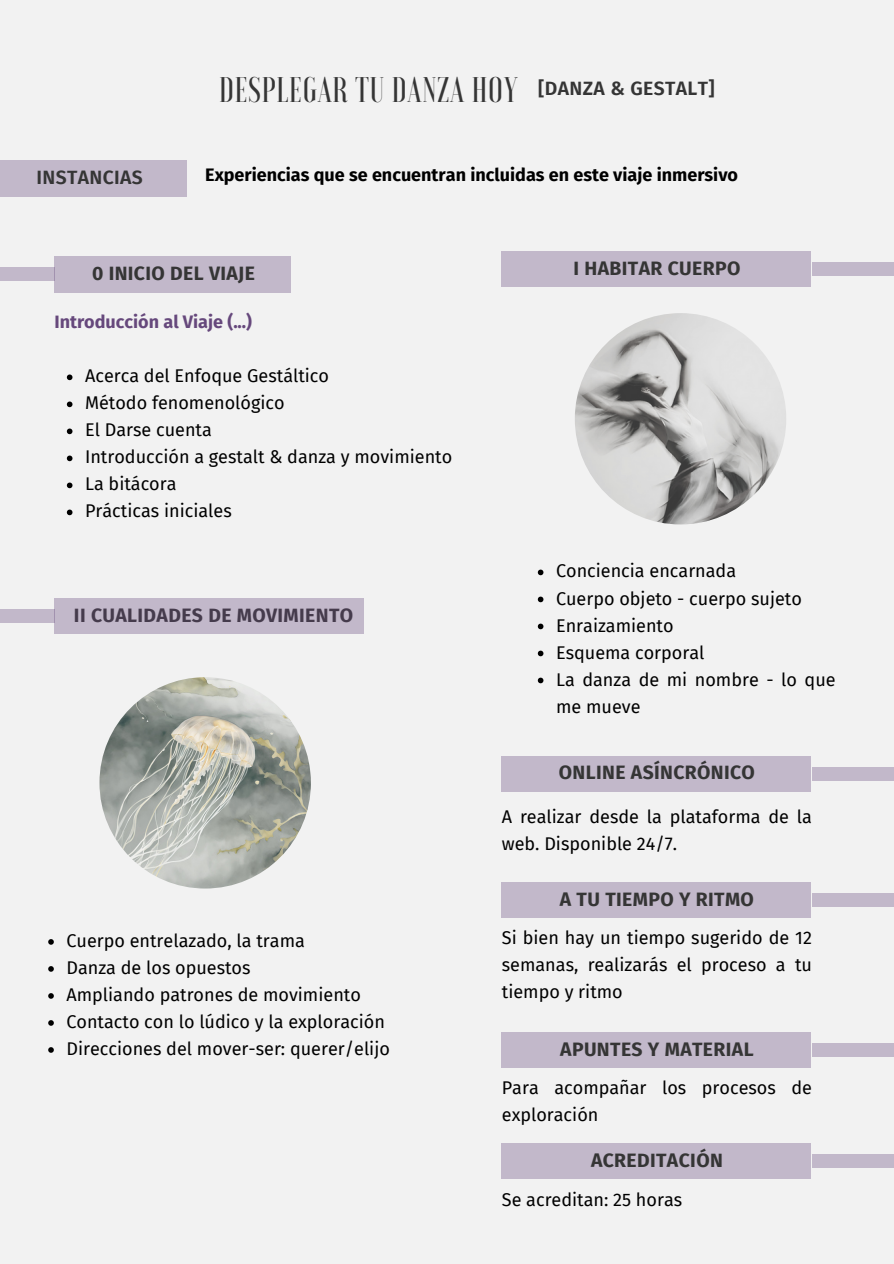
<style>
.page{position:relative;width:894px;height:1264px;background:#fff}
.page>*{position:absolute;margin:0;border:0;box-sizing:border-box;transform-origin:0 0}
.t1{font:500 35.55px "Voga";letter-spacing:.02em;color:#353535}
.t2{font:700 19.35px "Fira Sans";letter-spacing:.02em;color:#353535}
.t3{font:600 19.35px "Fira Sans";letter-spacing:.02em;color:#353535}
.t4{font:18px/27px "Fira Sans";color:#000}
.t5{font:700 18px "Fira Sans";color:#000}
.t6{font:700 18px "Fira Sans";color:#66487c}
</style>
<div class="page">
<div style="left:0;top:0;width:893px;height:1263px;background:#f2f2f2"></div>
<div style="left:0;top:160px;width:186px;height:37px;background:#c2b8ca"></div>
<img style="left:99px;top:677px;width:212px;height:211px;border-radius:50%">
<div style="left:54px;top:256px;width:237px;height:37px;background:#c2b8ca"></div>
<div style="left:0;top:268px;width:54px;height:13px;background:#c2b8ca"></div>
<div style="left:501px;top:251px;width:310px;height:36px;background:#c2b8ca"></div>
<div style="left:811px;top:262px;width:82px;height:13px;background:#c2b8ca"></div>
<div style="left:0;top:609px;width:54px;height:13px;background:#c2b8ca"></div>
<div style="left:54px;top:598px;width:310px;height:36px;background:#c2b8ca"></div>
<div style="left:501px;top:755px;width:310px;height:36px;background:#c2b8ca"></div>
<div style="left:811px;top:767px;width:82px;height:13px;background:#c2b8ca"></div>
<svg style="left:67px;top:374px;width:5px;height:6px"></svg>
<svg style="left:67px;top:401px;width:5px;height:6px"></svg>
<svg style="left:67px;top:428px;width:5px;height:6px"></svg>
<svg style="left:67px;top:455px;width:5px;height:6px"></svg>
<svg style="left:67px;top:482px;width:5px;height:6px"></svg>
<svg style="left:67px;top:509px;width:5px;height:6px"></svg>
<svg style="left:537px;top:569px;width:6px;height:6px"></svg>
<svg style="left:537px;top:596px;width:6px;height:6px"></svg>
<svg style="left:537px;top:623px;width:6px;height:6px"></svg>
<svg style="left:537px;top:650px;width:6px;height:6px"></svg>
<svg style="left:537px;top:677px;width:6px;height:6px"></svg>
<svg style="left:48px;top:939px;width:6px;height:5px"></svg>
<svg style="left:48px;top:966px;width:6px;height:5px"></svg>
<svg style="left:48px;top:993px;width:6px;height:5px"></svg>
<svg style="left:48px;top:1020px;width:6px;height:5px"></svg>
<svg style="left:48px;top:1047px;width:6px;height:5px"></svg>
<img style="left:574px;top:313px;width:212px;height:211px;border-radius:50%">
<div style="left:501px;top:881px;width:310px;height:36px;background:#c2b8ca"></div>
<div style="left:811px;top:893px;width:82px;height:13px;background:#c2b8ca"></div>
<div style="left:501px;top:1031px;width:310px;height:36px;background:#c2b8ca"></div>
<div style="left:811px;top:1043px;width:82px;height:13px;background:#c2b8ca"></div>
<div style="left:501px;top:1143px;width:310px;height:36px;background:#c2b8ca"></div>
<div style="left:811px;top:1154px;width:82px;height:13px;background:#c2b8ca"></div>
<p class="t1" style="left:219px;top:72px;width:300px">DESPLEGAR TU DANZA HOY</p>
<h2 class="t3" style="left:538px;top:77px;width:178px">[DANZA &amp; GESTALT]</h2>
<h3 class="t3" style="left:36px;top:166px;width:108px">INSTANCIAS</h3>
<h2 class="t5" style="left:205px;top:164px;width:534px">Experiencias que se encuentran incluidas en este viaje inmersivo</h2>
<h2 class="t2" style="left:92px;top:262px;width:164px">0 INICIO DEL VIAJE</h2>
<h2 class="t6" style="left:54px;top:311px;width:199px">Introducción al Viaje (...)</h2>
<h3 class="t4" style="left:85px;top:363px;width:245px">Acerca del Enfoque Gestáltico</h3>
<p class="t4" style="left:85px;top:390px;width:201px">Método fenomenológico</p>
<p class="t4" style="left:85px;top:417px;width:128px">El Darse cuenta</p>
<p class="t4" style="left:85px;top:444px;width:368px">Introducción a gestalt &amp; danza y movimiento</p>
<p class="t4" style="left:85px;top:471px;width:93px">La bitácora</p>
<p class="t4" style="left:85px;top:498px;width:148px">Prácticas iniciales</p>
<h2 class="t2" style="left:74px;top:603px;width:281px">II CUALIDADES DE MOVIMIENTO</h2>
<p class="t4" style="left:66px;top:927px;width:240px">Cuerpo entrelazado, la trama</p>
<p class="t4" style="left:66px;top:954px;width:185px">Danza de los opuestos</p>
<p class="t4" style="left:66px;top:981px;width:296px">Ampliando patrones de movimiento</p>
<h2 class="t4" style="left:66px;top:1008px;width:320px">Contacto con lo lúdico y la exploración</h2>
<p class="t4" style="left:66px;top:1035px;width:325px">Direcciones del mover-ser: querer/elijo</p>
<p class="t2" style="left:573px;top:256px;width:168px">I HABITAR CUERPO</p>
<h2 class="t4" style="left:556px;top:558px;width:182px">Conciencia encarnada</h2>
<p class="t4" style="left:556px;top:585px;width:247px">Cuerpo objeto - cuerpo sujeto</p>
<p class="t4" style="left:556px;top:612px;width:119px">Enraizamiento</p>
<p class="t4" style="left:556px;top:639px;width:150px">Esquema corporal</p>
<p class="t4" style="left:556px;top:666px;width:281px">La danza de mi nombre - lo que me mueve</p>
<h2 class="t2" style="left:558px;top:761px;width:197px">ONLINE ASÍNCRÓNICO</h2>
<p class="t4" style="left:501px;top:803px;width:311px">A realizar desde la plataforma de la web. Disponible 24/7.</p>
<p class="t2" style="left:559px;top:887px;width:196px">A TU TIEMPO Y RITMO</p>
<p class="t4" style="left:501px;top:924px;width:311px;text-align:justify">Si bien hay un tiempo sugerido de 12 semanas, realizarás el proceso a tu tiempo y ritmo</p>
<p class="t2" style="left:560px;top:1037px;width:195px">APUNTES Y MATERIAL</p>
<p class="t4" style="left:501px;top:1074px;width:311px">Para acompañar los procesos de exploración</p>
<h2 class="t2" style="left:591px;top:1148px;width:133px">ACREDITACIÓN</h2>
<p class="t4" style="left:501px;top:1186px;width:182px">Se acreditan: 25 horas</p>
</div>
